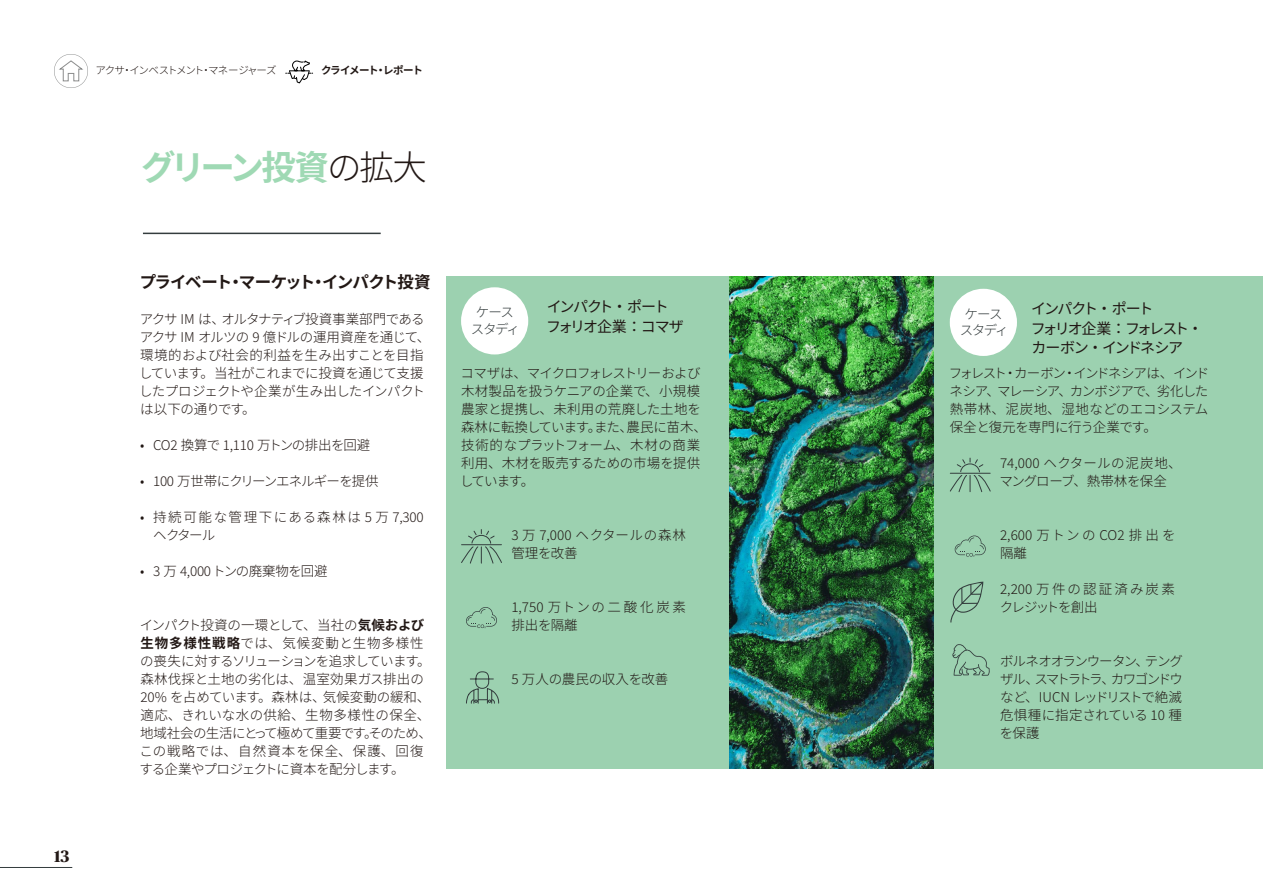
<style>
.page{position:relative;width:1263px;height:893px;background:#fff}
.page>*{position:absolute;margin:0;border:0;box-sizing:border-box;transform-origin:0 0}
.t1{font:700 34.5px "Source Han Sans JP";letter-spacing:-.135em;color:#9fd9b4}
.t2{font:700 16.5px "Source Han Sans JP";letter-spacing:-.055em;color:#221815}
.t3{font:700 16.5px "Publico Headline";color:#221815}
.t4{font:15px/19.5px "Source Han Sans JP";letter-spacing:-.12em;color:#221815}
.t5{font:15px/19.5px "Source Han Sans JP";letter-spacing:-.095em;color:#221815}
.t6{font:300 13.5px/18px "Source Han Sans JP";letter-spacing:-.02em;color:#221815}
.t7{font:300 13.5px/18px "Source Han Sans JP";color:#221815}
.t8{font:300 13.5px/18px "Source Han Sans JP";letter-spacing:.105em;color:#221815}
.t9{font:300 13.5px "Source Han Sans JP";letter-spacing:-.06em;color:#221815}
.t10{font:300 13.5px/18px "Source Han Sans JP";letter-spacing:.06em;color:#221815}
.t11{font:300 13.5px/18px "Source Han Sans JP";letter-spacing:.045em;color:#221815}
.t12{font:300 13.5px/16.5px "Source Han Sans JP";letter-spacing:-.11em;color:#343c3d;text-align:center}
.t13{font:300 10.5px "Source Han Sans JP";letter-spacing:-.1em;color:#221815}
.t14{font:700 10.5px "Source Han Sans JP";letter-spacing:-.095em;color:#221815}
.s1{font-weight:300;color:#221815}
.s2{font-weight:700}
</style>
<div class="page">
<svg style="left:286px;top:60px;width:27px;height:24px"></svg>
<svg style="left:54px;top:54px;width:34px;height:34px"></svg>
<hr style="left:0;top:867px;width:72px;height:1px;background:#343c3d">
<hr style="left:143px;top:233px;width:238px;height:1px;background:#343c3d">
<div style="left:446px;top:276px;width:283px;height:492px;background:#9cd1b0"></div>
<div style="left:461px;top:287px;width:67px;height:67px;background:#fff;border-radius:50%"></div>
<svg style="left:461px;top:529px;width:41px;height:35px"></svg>
<svg style="left:466px;top:607px;width:31px;height:21px"></svg>
<svg style="left:466px;top:671px;width:33px;height:33px"></svg>
<div style="left:934px;top:276px;width:329px;height:492px;background:#9cd1b0"></div>
<div style="left:950px;top:289px;width:67px;height:67px;background:#fff;border-radius:50%"></div>
<svg style="left:950px;top:457px;width:41px;height:35px"></svg>
<svg style="left:955px;top:535px;width:31px;height:22px"></svg>
<svg style="left:952px;top:644px;width:38px;height:32px"></svg>
<svg style="left:950px;top:582px;width:33px;height:40px"></svg>
<img style="left:729px;top:276px;width:205px;height:492px">
<p class="t13" style="left:96px;top:65px;width:182px">アクサ・インベストメント・マネージャーズ</p>
<p class="t14" style="left:321px;top:65px;width:103px">クライメート・レポート</p>
<h1 class="t1" style="left:141px;top:148px;width:287px">グリーン投資<span class="s1">の拡大</span></h1>
<p class="t3" style="left:54px;top:844px;width:17px">13</p>
<p class="t2" style="left:140px;top:273px;width:292px">プライベート・マーケット・インパクト投資</p>
<p class="t6" style="left:139px;top:310px;width:293px">アクサ IM は、オルタナティブ投資事業部門であるアクサ IM オルツの 9 億ドルの運用資産を通じて、環境的および社会的利益を生み出すことを目指しています。当社がこれまでに投資を通じて支援したプロジェクトや企業が生み出したインパクトは以下の通りです。</p>
<p class="t6" style="left:140px;top:436px;width:231px">• CO2 換算で 1,110 万トンの排出を回避</p>
<p class="t9" style="left:140px;top:473px;width:240px">• 100 万世帯にクリーンエネルギーを提供</p>
<p class="t8" style="left:153px;top:508px;width:272px;text-indent:-13px">• 持続可能な管理下にある森林は 5 万 7,300ヘクタール</p>
<p class="t6" style="left:140px;top:562px;width:189px">• 3 万 4,000トンの廃棄物を回避</p>
<p class="t6" style="left:139px;top:616px;width:294px">インパクト投資の一環として、当社の<span class="s2">気候および生物多様性戦略</span>では、気候変動と生物多様性の喪失に対するソリューションを追求しています。森林伐採と土地の劣化は、温室効果ガス排出の<br>20% を占めています。森林は、気候変動の緩和、適応、きれいな水の供給、生物多様性の保全、地域社会の生活にとって極めて重要です。そのため、この戦略では、自然資本を保全、保護、回復する企業やプロジェクトに資本を配分します。</p>
<p class="t12" style="left:471px;top:304px;width:50px">ケーススタディ</p>
<p class="t5" style="left:546px;top:297px;width:139px">インパクト・ポートフォリオ企業：コマザ</p>
<p class="t6" style="left:460px;top:364px;width:248px">コマザは、マイクロフォレストリーおよび木材製品を扱うケニアの企業で、小規模農家と提携し、未利用の荒廃した土地を森林に転換しています。また、農民に苗木、技術的なプラットフォーム、木材の商業利用、木材を販売するための市場を提供しています。</p>
<p class="t7" style="left:511px;top:526px;width:176px">3 万 7,000 ヘクタールの森林管理を改善</p>
<p class="t10" style="left:511px;top:598px;width:176px">1,750 万トンの二酸化炭素排出を隔離</p>
<p class="t6" style="left:511px;top:670px;width:159px">5 万人の農民の収入を改善</p>
<p class="t12" style="left:960px;top:306px;width:50px">ケーススタディ</p>
<p class="t4" style="left:1031px;top:299px;width:174px">インパクト・ポート<br>フォリオ企業：フォレスト・カーボン・インドネシア</p>
<p class="t6" style="left:949px;top:364px;width:262px;text-align:justify">フォレスト・カーボン・インドネシアは、インドネシア、マレーシア、カンボジアで、劣化した熱帯林、泥炭地、湿地などのエコシステム保全と復元を専門に行う企業です。</p>
<p class="t7" style="left:999px;top:454px;width:184px">74,000 ヘクタールの泥炭地、マングローブ、熱帯林を保全</p>
<p class="t11" style="left:1000px;top:526px;width:177px">2,600 万トンの CO2 排出を隔離</p>
<p class="t7" style="left:1000px;top:580px;width:177px">2,200 万件の認証済み炭素クレジットを創出</p>
<p class="t6" style="left:1000px;top:652px;width:185px;text-align:justify">ボルネオオランウータン、テングザル、スマトラトラ、カワゴンドウなど、IUCN レッドリストで絶滅危惧種に指定されている 10 種を保護</p>
</div>
